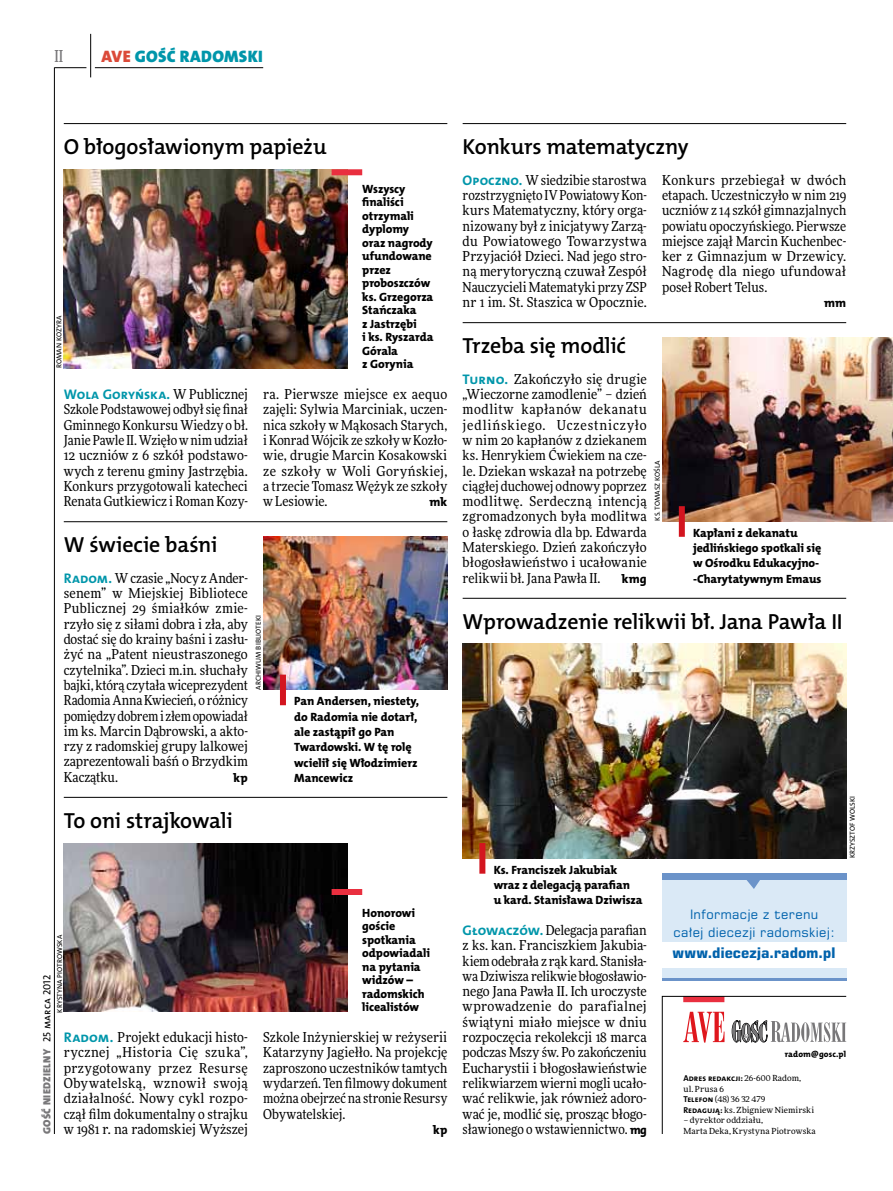
<style>
.page{position:relative;width:893px;height:1191px;background:#fff}
.page>*{position:absolute;margin:0;border:0;box-sizing:border-box;transform-origin:0 0}
.t1{font:21.9px "The Mix HP6 Se Bld";letter-spacing:-.01em;color:#000}
.t2{font:16.65px "The Mix HP9 Blk";letter-spacing:.02em;color:#0096aa}
.t3{font:500 16.5px "Freeday Narrow";color:#787779;scale:.9 1}
.t4{font:13.95px "The Mix HP7 Bld";color:#0096aa}
.t5{font:13.65px/15.3px "Freeday Narrow News";letter-spacing:.005em;color:#000;text-align:justify}
.t6{font:700 13.5px "Square 721 PL";letter-spacing:-.015em;color:#0062ac}
.t7{font:12.3px "The Mix HP8 Ex Bld";letter-spacing:.015em;color:#000}
.t8{font:12px/13.5px "The Mix HP8 Ex Bld";letter-spacing:-.005em;color:#000}
.t9{font:12px/18px "Square 721 PL";letter-spacing:.025em;color:#0062ac;text-align:center}
.t10{font:10.5px "The Mix HP9 Blk";letter-spacing:.025em;color:#787779}
.t11{font:8.55px "The Mix HP7 Bld";letter-spacing:.005em;color:#000}
.t12{font:8.55px "The Mix HP8 Ex Bld";letter-spacing:.015em;color:#000}
.t13{font:8.4px/10.5px "Freeday News";letter-spacing:.02em;color:#000}
.t14{font:7.2px "The Mix HP5 Plain";letter-spacing:.015em;color:#000}
.s1{color:#db4a39}
.s2{font-family:"Freeday Narrow News";font-size:13.65px;color:#000}
.s3{font-family:"The Mix HP7 Bld";font-size:13.95px;color:#0096aa}
.s4{font-family:"The Mix HP5 Plain";color:#000}
.s5{font-family:"The Mix HP8 Ex Bld";font-size:12.3px}
.s6{font-family:"Freeday News";font-size:8.4px}
.s7{font-family:"The Mix HP7 Bld";font-size:8.55px}
</style>
<div class="page">
<hr style="left:54px;top:67px;width:1px;height:1067px;background:#000">
<hr style="left:90px;top:34px;width:1px;height:43px;background:#000">
<hr style="left:54px;top:67px;width:32px;height:1px;background:#000">
<hr style="left:95px;top:67px;width:168px;height:1px;background:#000">
<svg style="left:662px;top:996px;width:185px;height:138px"></svg>
<div style="left:662px;top:873px;width:184px;height:108px;background:#dae9f6"></div>
<div style="left:662px;top:873px;width:184px;height:7px;background:#6b93c9"></div>
<hr style="left:662px;top:978px;width:184px;height:3px;background:#6b93c9">
<div style="left:662px;top:942px;width:184px;height:25px;background:#fff"></div>
<svg style="left:746px;top:880px;width:14px;height:9px"></svg>
<hr style="left:64px;top:123px;width:383px;height:1px;background:#000">
<img style="left:64px;top:169px;width:284px;height:199px">
<hr style="left:64px;top:521px;width:383px;height:1px;background:#000">
<img style="left:263px;top:537px;width:184px;height:153px">
<div style="left:280px;top:674px;width:6px;height:31px;background:#d3151f"></div>
<hr style="left:463px;top:598px;width:383px;height:1px;background:#000">
<img style="left:463px;top:644px;width:383px;height:214px">
<div style="left:479px;top:843px;width:6px;height:30px;background:#d3151f"></div>
<hr style="left:463px;top:123px;width:383px;height:1px;background:#000">
<hr style="left:463px;top:322px;width:383px;height:1px;background:#000">
<img style="left:662px;top:338px;width:231px;height:183px">
<div style="left:679px;top:506px;width:6px;height:31px;background:#d3151f"></div>
<div style="left:332px;top:169px;width:30px;height:6px;background:#e92f3f"></div>
<hr style="left:64px;top:797px;width:383px;height:1px;background:#000">
<img style="left:64px;top:843px;width:284px;height:168px">
<div style="left:332px;top:889px;width:30px;height:6px;background:#e92f3f"></div>
<p class="t3" style="left:54px;top:46px;width:11px">II</p>
<p class="t2" style="left:101px;top:46px;width:163px"><span class="s1">AVE</span> GOŚĆ RADOMSKI</p>
<h1 class="t1" style="left:64px;top:132px;width:264px">O błogosławionym papieżu</h1>
<p class="t14" style="left:55px;top:368px;width:53px;rotate:-90deg">Roman Kozyra</p>
<p class="t8" style="left:362px;top:182px;width:73px">Wszyscy finaliści otrzymali dyplomy oraz nagrody ufundowane przez proboszczów ks. Grzegorza<br>Stańczaka<br>z Jastrzębi<br>i ks. Ryszarda<br>Górala<br>z Gorynia</p>
<p class="t4" style="left:64px;top:385px;width:186px">Wola Goryńska. <span class="s2">W Publicznej</span></p>
<p class="t5" style="left:64px;top:401px;width:186px">Szkole Podstawowej odbył się finał Gminnego Konkursu Wiedzy o bł.<br>Janie Pawle II. Wzięło w nim udział 12 uczniów z 6 szkół podstawo&shy;wych z terenu gminy Jastrzębia.<br>Konkurs przygotowali katecheci Renata Gutkiewicz i Roman Kozy-</p>
<p class="t5" style="left:263px;top:386px;width:186px">ra. Pierwsze miejsce ex aequo zajęli: Sylwia Marciniak, uczen&shy;nica szkoły w Mąkosach Starych, i Konrad Wójcik ze szkoły w Kozło&shy;wie, drugie Marcin Kosakowski ze szkoły w Woli Goryńskiej, a trzecie Tomasz Wężyk ze szkoły w Lesiowie.</p>
<p class="t7" style="left:430px;top:494px;width:19px">mk</p>
<h1 class="t1" style="left:64px;top:530px;width:155px">W świecie baśni</h1>
<p class="t5" style="left:64px;top:570px;width:186px"><span class="s3">Radom.</span> W czasie „Nocy z Ander&shy;senem” w Miejskiej Bibliotece Publicznej 29 śmiałków zmie&shy;rzyło się z siłami dobra i zła, aby dostać się do krainy baśni i zasłu&shy;żyć na „Patent nieustraszonego czytelnika”. Dzieci m.in. słuchały bajki, którą czytała wiceprezydent Radomia Anna Kwiecień, o różnicy pomiędzy dobrem i złem opowiadał im ks. Marcin Dąbrowski, a akto&shy;rzy z radomskiej grupy lalkowej zaprezentowali baśń o Brzydkim Kaczątku.</p>
<p class="t14" style="left:254px;top:690px;width:76px;rotate:-90deg">Arch iwum biblioteki</p>
<p class="t7" style="left:234px;top:769px;width:16px">kp</p>
<h1 class="t1" style="left:64px;top:806px;width:171px">To oni strajkowali</h1>
<p class="t8" style="left:294px;top:693px;width:126px;line-height:15.3px">Pan Andersen, niestety, do Radomia nie dotarł, ale zastąpił go Pan<br>Twardowski. W tę rolę wcielił się Włodzimierz<br>Mancewicz</p>
<p class="t8" style="left:362px;top:906px;width:69px">Honorowi goście spotkania odpowiadali na pytania widzów – radomskich licealistów</p>
<p class="t14" style="left:55px;top:1012px;width:78px;rotate:-90deg">Krystyna Piotrowska</p>
<p class="t10" style="left:40px;top:1134px;width:161px;rotate:-90deg">GOŚĆ NIEDZIELNY <span class="s4">25 marca 2012</span></p>
<p class="t5" style="left:64px;top:1029px;width:186px"><span class="s3">Radom.</span> Projekt edukacji histo&shy;rycznej „Historia Cię szuka”, przygotowany przez Resursę Obywatelską, wznowił swoją działalność. Nowy cykl rozpo&shy;czął film dokumentalny o strajku w 1981 r. na radomskiej Wyższej</p>
<p class="t5" style="left:263px;top:1029px;width:186px">Szkole Inżynierskiej w reżyserii Katarzyny Jagiełło. Na projekcję zaproszono uczestników tamtych wydarzeń. Ten filmowy dokument można obejrzeć na stronie Resursy Obywatelskiej.</p>
<p class="t7" style="left:433px;top:1122px;width:16px">kp</p>
<h1 class="t1" style="left:463px;top:132px;width:227px">Konkurs matematyczny</h1>
<p class="t5" style="left:463px;top:172px;width:186px"><span class="s3">Opoczno.</span> W siedzibie starostwa rozstrzygnięto IV Powiatowy Kon&shy;kurs Matematyczny, który orga&shy;nizowany był z inicjatywy Zarzą&shy;du Powiatowego Towarzystwa Przyjaciół Dzieci. Nad jego stro&shy;ną merytoryczną czuwał Zespół Nauczycieli Matematyki przy ZSP nr 1 im. St. Staszica w Opocznie.</p>
<p class="t5" style="left:662px;top:172px;width:186px">Konkurs przebiegał w dwóch etapach. Uczestniczyło w nim 219 uczniów z 14 szkół gimnazjalnych powiatu opoczyńskiego. Pierwsze miejsce zajął Marcin Kuchenbec&shy;ker z Gimnazjum w Drzewicy.<br>Nagrodę dla niego ufundował poseł Robert Telus.</p>
<p class="t7" style="left:824px;top:295px;width:24px">mm</p>
<h1 class="t1" style="left:463px;top:331px;width:165px">Trzeba się modlić</h1>
<p class="t5" style="left:463px;top:371px;width:186px"><span class="s3">Turno.</span> Zakończyło się drugie „Wieczorne zamodlenie” – dzień modlitw kapłanów dekanatu jedlińskiego. Uczestniczyło w nim 20 kapłanów z dziekanem ks. Henrykiem Ćwiekiem na cze&shy;le. Dziekan wskazał na potrzebę ciągłej duchowej odnowy poprzez modlitwę. Serdeczną intencją zgromadzonych była modlitwa o łaskę zdrowia dla bp. Edwarda Materskiego. Dzień zakończyło błogosławieństwo i ucałowanie relikwii bł. Jana Pawła II.</p>
<p class="t14" style="left:653px;top:520px;width:61px;rotate:-90deg">Ks. Tomasz Kośla</p>
<p class="t7" style="left:622px;top:570px;width:26px">kmg</p>
<p class="t8" style="left:693px;top:525px;width:130px;line-height:15.3px">Kapłani z dekanatu jedlińskiego spotkali się w Ośrodku Edukacyjno--Charytatywnym Emaus</p>
<h1 class="t1" style="left:463px;top:607px;width:382px">Wprowadzenie relikwii bł. Jana Pawła II</h1>
<p class="t8" style="left:494px;top:862px;width:150px;line-height:15.3px">Ks. Franciszek Jakubiak wraz z delegacją parafian<br>u kard. Stanisława Dziwisza</p>
<p class="t14" style="left:848px;top:858px;width:64px;rotate:-90deg">Krzysztof Wolski</p>
<p class="t5" style="left:463px;top:922px;width:186px"><span class="s3">Głowaczów.</span> Delegacja parafian z ks. kan. Franciszkiem Jakubia&shy;kiem odebrała z rąk kard. Stanisła&shy;wa Dziwisza relikwie błogosławio&shy;nego Jana Pawła II. Ich uroczyste wprowadzenie do parafialnej świątyni miało miejsce w dniu rozpoczęcia rekolekcji 18 marca podczas Mszy św. Po zakończeniu Eucharystii i błogosławieństwie relikwiarzem wierni mogli ucało&shy;wać relikwie, jak również adoro&shy;wać je, modlić się, prosząc błogo&shy;sławionego o wstawiennictwo. <span class="s5">mg</span></p>
<p class="t9" style="left:673px;top:904px;width:163px">Informacje z terenu<br>całej diecezji radomskiej:</p>
<p class="t6" style="left:673px;top:943px;width:165px">www.diecezja.radom.pl</p>
<p class="t12" style="left:785px;top:1048px;width:63px">radom@gosc.pl</p>
<p class="t11" style="left:683px;top:1073px;width:119px">Adres redakcji: <span class="s6">26-600 Radom,</span></p>
<p class="t13" style="left:683px;top:1083px;width:132px">ul. Prusa 6<br><span class="s7">Telefon</span> (48) 36 32 479<br><span class="s7">Redagują:</span> ks. Zbigniew Niemirski</p>
<p class="t13" style="left:683px;top:1115px;width:134px">– dyrektor oddziału,<br>Marta Deka, Krystyna Piotrowska</p>
</div>
